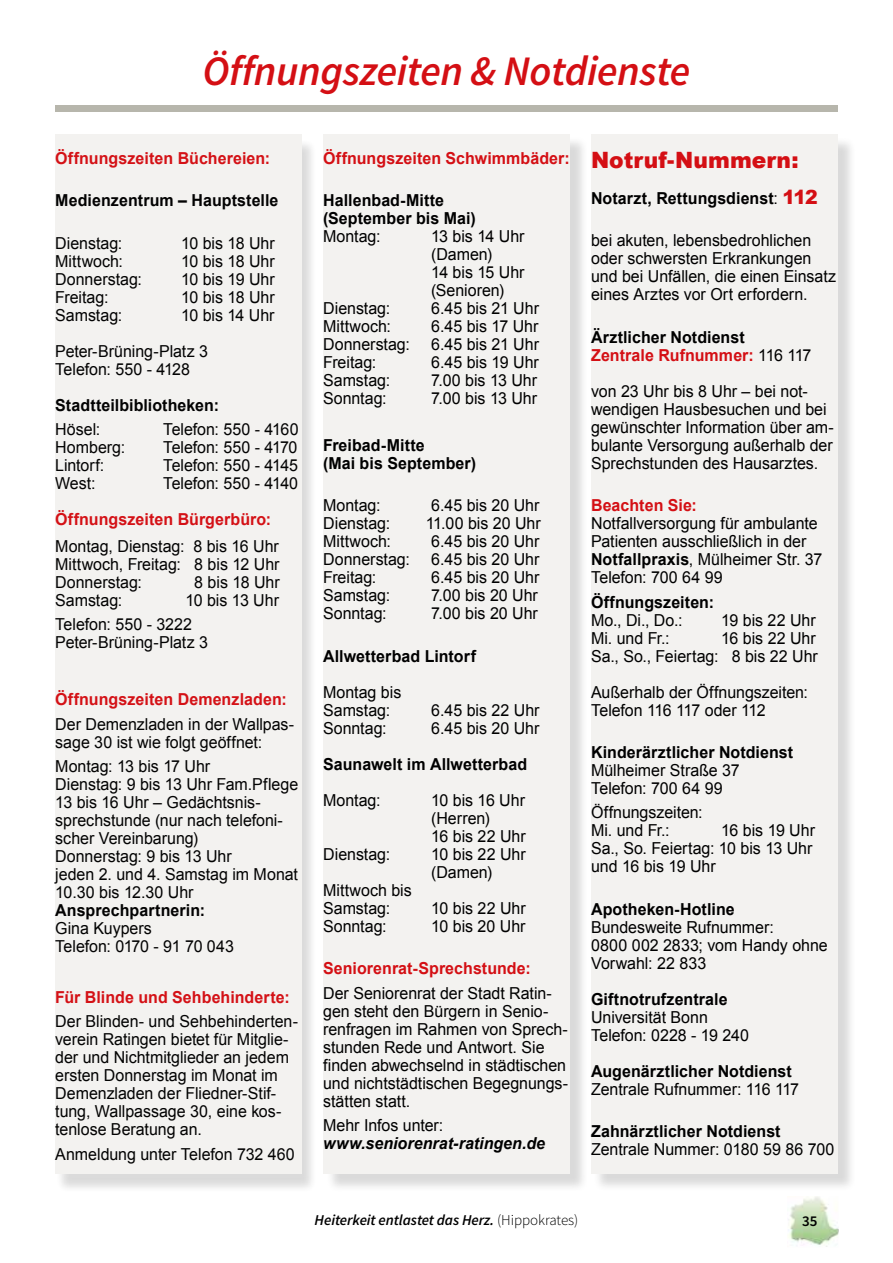
<style>
.page{position:relative;width:893px;height:1263px;background:#fff}
.page>*{position:absolute;margin:0;border:0;box-sizing:border-box;transform-origin:0 0}
.t1{font:italic 600 42px "Source Sans Pro";letter-spacing:-.01em;color:#d40f14}
.t2{font:900 22.5px "Arial";letter-spacing:.005em;color:#d40f14}
.t3{font:16.5px/18px "Arial";letter-spacing:-.005em;color:#000}
.t4{font:700 16.5px/18px "Arial";letter-spacing:.005em;color:#000}
.t5{font:700 16.5px "Arial";letter-spacing:.005em;color:#d40f14}
.t6{font:italic 700 16.5px "Arial";letter-spacing:.005em;color:#000}
.t7{font:italic 600 15px "Source Sans Pro";letter-spacing:-.005em;color:#000}
.t8{font:600 15px "Source Sans Pro";color:#000}
.s1{font-weight:400}
.s2{font-weight:900;font-size:19.5px;color:#d40f14}
.s3{color:#d40f14}
.s4{font-weight:700}
.s5{font-weight:300;font-style:normal}
</style>
<div class="page">
<div style="left:55px;top:105px;width:783px;height:7px;background:#b7b6ac"></div>
<img style="left:788px;top:1196px;width:51px;height:51px">
<div style="left:55px;top:138px;width:263px;height:1056px;background:#000;opacity:.15"></div>
<div style="left:55px;top:134px;width:247px;height:1040px;background:#f3f2f0"></div>
<div style="left:326px;top:136px;width:263px;height:1056px;background:#000;opacity:.15"></div>
<div style="left:323px;top:134px;width:247px;height:1040px;background:#f3f2f0"></div>
<div style="left:593px;top:136px;width:263px;height:1056px;background:#000;opacity:.15"></div>
<div style="left:591px;top:134px;width:247px;height:1040px;background:#f3f2f0"></div>
<h1 class="t1" style="left:203px;top:44px;width:489px">Öffnungszeiten &amp; Notdienste</h1>
<p class="t5" style="left:55px;top:147px;width:217px">Öffnungszeiten Büchereien:</p>
<p class="t4" style="left:55px;top:192px;width:225px">Medienzentrum – Hauptstelle</p>
<p class="t3" style="left:55px;top:234px;width:69px">Dienstag:</p>
<p class="t3" style="left:181px;top:234px;width:95px">10 bis 18 Uhr</p>
<p class="t3" style="left:55px;top:252px;width:69px">Mittwoch:</p>
<p class="t3" style="left:181px;top:252px;width:95px">10 bis 18 Uhr</p>
<p class="t3" style="left:55px;top:270px;width:88px">Donnerstag:</p>
<p class="t3" style="left:181px;top:270px;width:95px">10 bis 19 Uhr</p>
<p class="t3" style="left:55px;top:288px;width:55px">Freitag:</p>
<p class="t3" style="left:181px;top:288px;width:95px">10 bis 18 Uhr</p>
<p class="t3" style="left:55px;top:306px;width:69px">Samstag:</p>
<p class="t3" style="left:55px;top:297px;width:221px;line-height:36px;text-indent:126px">10 bis 14 Uhr<br>Peter-Brüning-Platz 3</p>
<p class="t3" style="left:55px;top:360px;width:136px">Telefon: 550 - 4128</p>
<p class="t4" style="left:55px;top:396px;width:165px">Stadtteilbibliotheken:</p>
<p class="t3" style="left:55px;top:420px;width:47px">Hösel:</p>
<p class="t3" style="left:163px;top:420px;width:137px">Telefon: 550 - 4160</p>
<p class="t3" style="left:55px;top:438px;width:71px">Homberg:</p>
<p class="t3" style="left:163px;top:438px;width:136px">Telefon: 550 - 4170</p>
<p class="t3" style="left:55px;top:456px;width:51px">Lintorf:</p>
<p class="t3" style="left:163px;top:456px;width:136px">Telefon: 550 - 4145</p>
<p class="t3" style="left:55px;top:474px;width:42px">West:</p>
<p class="t3" style="left:163px;top:474px;width:136px">Telefon: 550 - 4140</p>
<p class="t5" style="left:55px;top:508px;width:217px">Öffnungszeiten Bürgerbüro:</p>
<p class="t3" style="left:55px;top:537px;width:226px;text-align:justify">Montag, Dienstag: 8 bis 16 Uhr Mittwoch, Freitag: 8 bis 12 Uhr Donnerstag:</p>
<p class="t3" style="left:194px;top:573px;width:87px">8 bis 18 Uhr</p>
<p class="t3" style="left:55px;top:591px;width:69px">Samstag:</p>
<p class="t3" style="left:55px;top:588px;width:225px;line-height:24.3px;text-indent:130px">10 bis 13 Uhr<br>Telefon: 550 - 3222</p>
<p class="t3" style="left:55px;top:633px;width:154px">Peter-Brüning-Platz 3</p>
<p class="t5" style="left:55px;top:688px;width:233px">Öffnungszeiten Demenzladen:</p>
<p class="t3" style="left:55px;top:715px;width:240px">Der Demenzladen in der Wallpas&shy;sage 30 ist wie folgt geöffnet:</p>
<p class="t3" style="left:55px;top:757px;width:244px">Montag: 13 bis 17 Uhr<br>Dienstag: 9 bis 13 Uhr Fam.Pflege<br>13 bis 16 Uhr – Gedächtsnis&shy;sprechstunde (nur nach telefoni&shy;scher Vereinbarung)<br>Donnerstag: 9 bis 13 Uhr<br>jeden 2. und 4. Samstag im Monat<br>10.30 bis 12.30 Uhr</p>
<p class="t4" style="left:55px;top:902px;width:151px">Ansprechpartnerin:</p>
<p class="t3" style="left:55px;top:919px;width:180px">Gina Kuypers<br>Telefon: 0170 - 91 70 043</p>
<p class="t5" style="left:55px;top:986px;width:236px">Für Blinde und Sehbehinderte:</p>
<p class="t3" style="left:55px;top:1013px;width:244px">Der Blinden- und Sehbehinderten&shy;verein Ratingen bietet für Mitglie&shy;der und Nichtmitglieder an jedem ersten Donnerstag im Monat im<br>Demenzladen der Fliedner-Stif&shy;tung, Wallpassage 30, eine kos&shy;tenlose Beratung an.</p>
<p class="t3" style="left:55px;top:1145px;width:241px">Anmeldung unter Telefon 732 460</p>
<p class="t5" style="left:323px;top:147px;width:248px">Öffnungszeiten Schwimmbäder:</p>
<p class="t4" style="left:323px;top:192px;width:154px">Hallenbad-Mitte (September bis Mai)</p>
<p class="t3" style="left:323px;top:228px;width:59px">Montag:</p>
<p class="t3" style="left:431px;top:228px;width:95px">13 bis 14 Uhr (Damen)<br>14 bis 15 Uhr (Senioren)</p>
<p class="t3" style="left:323px;top:300px;width:69px">Dienstag:</p>
<p class="t3" style="left:431px;top:300px;width:109px">6.45 bis 21 Uhr</p>
<p class="t3" style="left:323px;top:318px;width:69px">Mittwoch:</p>
<p class="t3" style="left:431px;top:318px;width:109px">6.45 bis 17 Uhr</p>
<p class="t3" style="left:323px;top:336px;width:88px">Donnerstag:</p>
<p class="t3" style="left:431px;top:336px;width:109px">6.45 bis 21 Uhr</p>
<p class="t3" style="left:323px;top:354px;width:55px">Freitag:</p>
<p class="t3" style="left:431px;top:354px;width:109px">6.45 bis 19 Uhr</p>
<p class="t3" style="left:323px;top:372px;width:69px">Samstag:</p>
<p class="t3" style="left:431px;top:372px;width:107px">7.00 bis 13 Uhr</p>
<p class="t3" style="left:323px;top:390px;width:65px">Sonntag:</p>
<p class="t3" style="left:431px;top:390px;width:107px">7.00 bis 13 Uhr</p>
<p class="t4" style="left:323px;top:437px;width:154px">Freibad-Mitte<br>(Mai bis September)</p>
<p class="t3" style="left:323px;top:497px;width:59px">Montag:</p>
<p class="t3" style="left:431px;top:497px;width:110px">6.45 bis 20 Uhr</p>
<p class="t3" style="left:323px;top:515px;width:69px">Dienstag:</p>
<p class="t3" style="left:426px;top:515px;width:117px">11.00 bis 20 Uhr</p>
<p class="t3" style="left:323px;top:533px;width:69px">Mittwoch:</p>
<p class="t3" style="left:431px;top:533px;width:110px">6.45 bis 20 Uhr</p>
<p class="t3" style="left:323px;top:551px;width:88px">Donnerstag:</p>
<p class="t3" style="left:431px;top:551px;width:110px">6.45 bis 20 Uhr</p>
<p class="t3" style="left:323px;top:569px;width:55px">Freitag:</p>
<p class="t3" style="left:431px;top:569px;width:110px">6.45 bis 20 Uhr</p>
<p class="t3" style="left:323px;top:587px;width:69px">Samstag:</p>
<p class="t3" style="left:431px;top:587px;width:108px">7.00 bis 20 Uhr</p>
<p class="t3" style="left:323px;top:605px;width:65px">Sonntag:</p>
<p class="t3" style="left:431px;top:605px;width:108px">7.00 bis 20 Uhr</p>
<p class="t4" style="left:323px;top:647px;width:154px">Allwetterbad Lintorf</p>
<p class="t3" style="left:323px;top:683px;width:80px">Montag bis<br>Samstag:</p>
<p class="t3" style="left:431px;top:701px;width:110px">6.45 bis 22 Uhr</p>
<p class="t3" style="left:323px;top:719px;width:65px">Sonntag:</p>
<p class="t3" style="left:431px;top:719px;width:110px">6.45 bis 20 Uhr</p>
<p class="t4" style="left:323px;top:755px;width:205px">Saunawelt im Allwetterbad</p>
<p class="t3" style="left:323px;top:791px;width:59px">Montag:</p>
<p class="t3" style="left:431px;top:791px;width:96px">10 bis 16 Uhr (Herren)<br>16 bis 22 Uhr</p>
<p class="t3" style="left:323px;top:845px;width:69px">Dienstag:</p>
<p class="t3" style="left:431px;top:845px;width:96px">10 bis 22 Uhr (Damen)</p>
<p class="t3" style="left:323px;top:881px;width:90px">Mittwoch bis<br>Samstag:</p>
<p class="t3" style="left:431px;top:899px;width:96px">10 bis 22 Uhr</p>
<p class="t3" style="left:323px;top:917px;width:65px">Sonntag:</p>
<p class="t3" style="left:431px;top:917px;width:96px">10 bis 20 Uhr</p>
<p class="t5" style="left:323px;top:957px;width:209px">Seniorenrat-Sprechstunde:</p>
<p class="t3" style="left:323px;top:984px;width:246px">Der Seniorenrat der Stadt Ratin&shy;gen steht den Bürgern in Senio&shy;renfragen im Rahmen von Sprech&shy;stunden Rede und Antwort. Sie finden abwechselnd in städtischen und nichtstädtischen Begegnungs&shy;stätten statt.</p>
<p class="t3" style="left:323px;top:1116px;width:122px">Mehr Infos unter:</p>
<p class="t6" style="left:323px;top:1132px;width:223px">www.seniorenrat-ratingen.de</p>
<h2 class="t2" style="left:591px;top:144px;width:209px">Notruf-Nummern:</h2>
<p class="t4" style="left:591px;top:190px;width:228px">Notarzt, Rettungsdienst<span class="s1">:</span> <span class="s2">112</span></p>
<p class="t3" style="left:591px;top:232px;width:247px">bei akuten, lebensbedrohlichen oder schwersten Erkrankungen und bei Unfällen, die einen Einsatz eines Arztes vor Ort erfordern.</p>
<p class="t4" style="left:591px;top:329px;width:222px">Ärztlicher Notdienst<br><span class="s3">Zentrale Rufnummer:</span> <span class="s1">116 117</span></p>
<p class="t3" style="left:591px;top:382px;width:244px">von 23 Uhr bis 8 Uhr – bei not&shy;wendigen Hausbesuchen und bei gewünschter Information über am&shy;bulante Versorgung außerhalb der<br>Sprechstunden des Hausarztes.</p>
<p class="t5" style="left:591px;top:494px;width:107px">Beachten Sie:</p>
<p class="t3" style="left:591px;top:515px;width:233px">Notfallversorgung für ambulante<br>Patienten ausschließlich in der<br><span class="s4">Notfallpraxis</span>, Mülheimer Str. 37<br>Telefon: 700 64 99</p>
<p class="t4" style="left:591px;top:593px;width:124px">Öffnungszeiten:</p>
<p class="t3" style="left:591px;top:611px;width:93px">Mo., Di., Do.:</p>
<p class="t3" style="left:721px;top:611px;width:96px">19 bis 22 Uhr</p>
<p class="t3" style="left:591px;top:629px;width:80px">Mi. und Fr.:</p>
<p class="t3" style="left:591px;top:629px;width:228px;text-align:right">16 bis 22 Uhr<br>Sa., So., Feiertag: 8 bis 22 Uhr</p>
<p class="t3" style="left:591px;top:683px;width:219px">Außerhalb der Öffnungszeiten:<br>Telefon 116 117 oder 112</p>
<p class="t4" style="left:591px;top:744px;width:204px">Kinderärztlicher Notdienst</p>
<p class="t3" style="left:591px;top:761px;width:150px">Mülheimer Straße 37<br>Telefon: 700 64 99</p>
<p class="t3" style="left:591px;top:804px;width:113px">Öffnungszeiten:<br>Mi. und Fr.:</p>
<p class="t3" style="left:591px;top:822px;width:225px;text-indent:130px">16 bis 19 Uhr<br>Sa., So. Feiertag: 10 bis 13 Uhr und 16 bis 19 Uhr</p>
<p class="t4" style="left:591px;top:900px;width:145px">Apotheken-Hotline</p>
<p class="t3" style="left:591px;top:918px;width:238px">Bundesweite Rufnummer:<br>0800 002 2833; vom Handy ohne<br>Vorwahl: 22 833</p>
<p class="t4" style="left:591px;top:990px;width:138px">Giftnotrufzentrale</p>
<p class="t3" style="left:591px;top:1008px;width:159px">Universität Bonn<br>Telefon: 0228 - 19 240</p>
<p class="t4" style="left:591px;top:1062px;width:202px">Augenärztlicher Notdienst</p>
<p class="t3" style="left:591px;top:1080px;width:210px">Zentrale Rufnummer: 116 117</p>
<p class="t4" style="left:591px;top:1123px;width:191px">Zahnärztlicher Notdienst</p>
<p class="t3" style="left:591px;top:1140px;width:245px">Zentrale Nummer: 0180 59 86 700</p>
<p class="t7" style="left:315px;top:1210px;width:265px">Heiterkeit entlastet das Herz. <span class="s5">(Hippokrates)</span></p>
<p class="t8" style="left:802px;top:1211px;width:17px">35</p>
</div>
